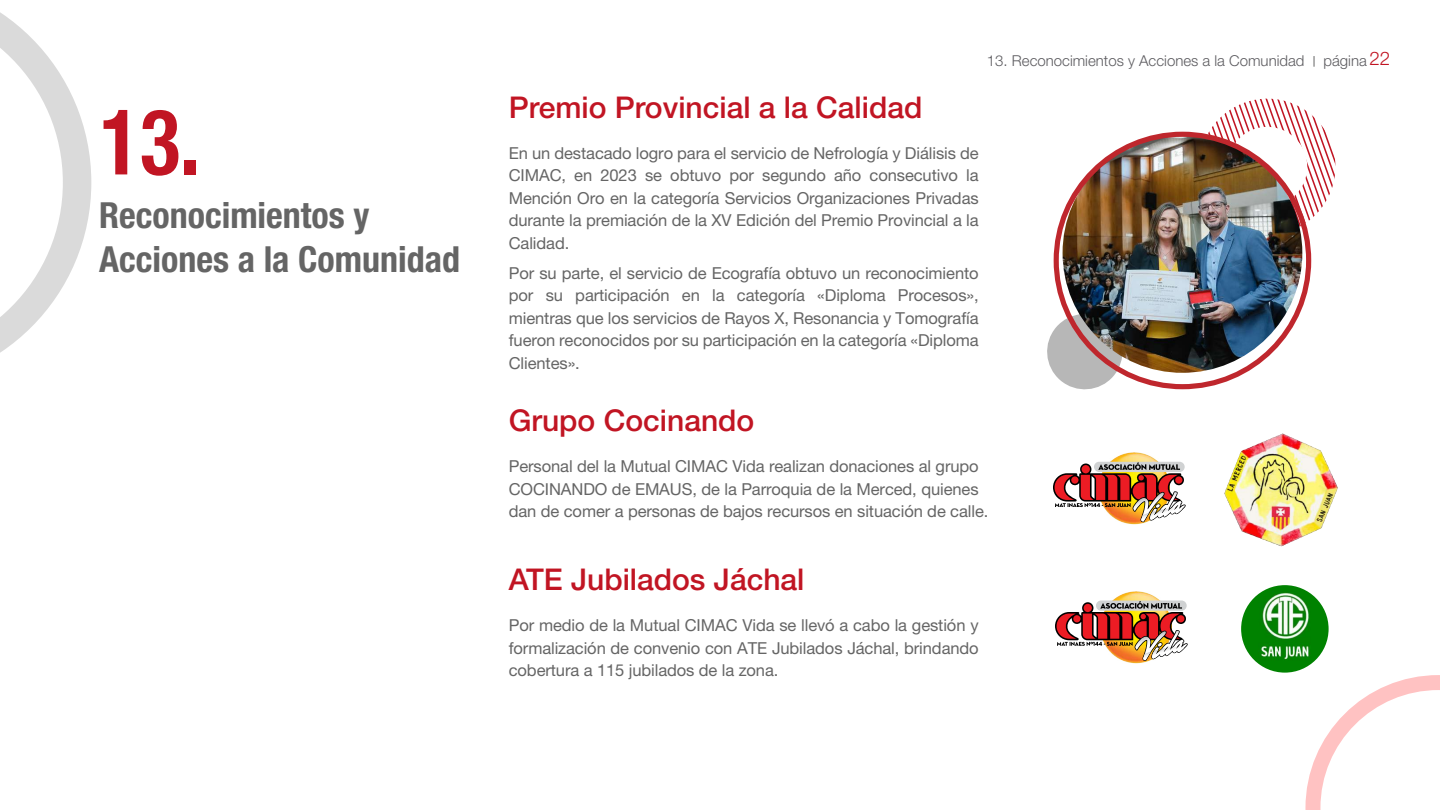
<style>
.page{position:relative;width:1440px;height:810px;background:#fff}
.page>*{position:absolute;margin:0;border:0;box-sizing:border-box;transform-origin:0 0}
.t1{font:700 condensed 91.05px "Helvetica Neue LT Pro";color:#c11523;scale:.91 1}
.t2{font:700 condensed 36px/44.2px "Helvetica Neue LT Pro";color:#656565}
.t3{font:500 30px "Helvetica Neue LT Pro";color:#c11523}
.t4{font:16.5px/22.5px "Helvetica Neue LT Pro";letter-spacing:-.005em;color:#656565;text-align:justify}
.t5{font:300 15px "Helvetica Neue LT Pro";color:#5c5b5f}
.s1{font-size:18.75px;color:#c11523}
</style>
<div class="page">
<svg style="left:1194px;top:99px;width:142px;height:145px"></svg>
<svg style="left:1047px;top:310px;width:80px;height:80px"></svg>
<img style="left:1063px;top:133px;width:239px;height:240px;border-radius:120px">
<img style="left:1224px;top:433px;width:114px;height:114px">
<img style="left:1099px;top:453px;width:71px;height:72px">
<div style="left:1094px;top:462px;width:91px;height:10px;background:#d0d2d3;border-radius:5px"></div>
<svg style="left:1053px;top:463px;width:133px;height:60px"></svg>
<img style="left:1100px;top:592px;width:72px;height:72px">
<img style="left:1055px;top:601px;width:133px;height:60px">
<img style="left:1241px;top:585px;width:88px;height:88px;border-radius:44px">
<svg style="left:1305px;top:675px;width:135px;height:135px"></svg>
<svg style="left:0;top:12px;width:91px;height:341px"></svg>
<h1 class="t1" style="left:100px;top:87px;width:111px">13.</h1>
<h2 class="t2" style="left:99px;top:193px;width:362px">Reconocimientos y<br>Acciones a la Comunidad</h2>
<h3 class="t3" style="left:509px;top:89px;width:415px">Premio Provincial a la Calidad</h3>
<p class="t5" style="left:987px;top:51px;width:319px">13. Reconocimientos y Acciones a la Comunidad</p>
<p class="t5" style="left:1324px;top:51px;width:68px">página <span class="s1">22</span></p>
<p class="t4" style="left:509px;top:142px;width:472px">En un destacado logro para el servicio de Nefrología y Diálisis de CIMAC, en 2023 se obtuvo por segundo año consecutivo la Mención Oro en la categoría Servicios Organizaciones Privadas durante la premiación de la XV Edición del Premio Provincial a la Calidad.</p>
<p class="t4" style="left:509px;top:262px;width:471px">Por su parte, el servicio de Ecografía obtuvo un reconocimiento por su participación en la categoría «Diploma Procesos», mientras que los servicios de Rayos X, Resonancia y Tomografía fueron reconocidos por su participación en la categoría «Diploma Clientes».</p>
<h3 class="t3" style="left:509px;top:403px;width:247px">Grupo Cocinando</h3>
<p class="t4" style="left:509px;top:455px;width:481px;text-align:left">Personal del la Mutual CIMAC Vida realizan donaciones al grupo<br>COCINANDO de EMAUS, de la Parroquia de la Merced, quienes dan de comer a personas de bajos recursos en situación de calle.</p>
<h3 class="t3" style="left:509px;top:562px;width:297px">ATE Jubilados Jáchal</h3>
<p class="t4" style="left:509px;top:614px;width:471px">Por medio de la Mutual CIMAC Vida se llevó a cabo la gestión y formalización de convenio con ATE Jubilados Jáchal, brindando cobertura a 115 jubilados de la zona.</p>
</div>
